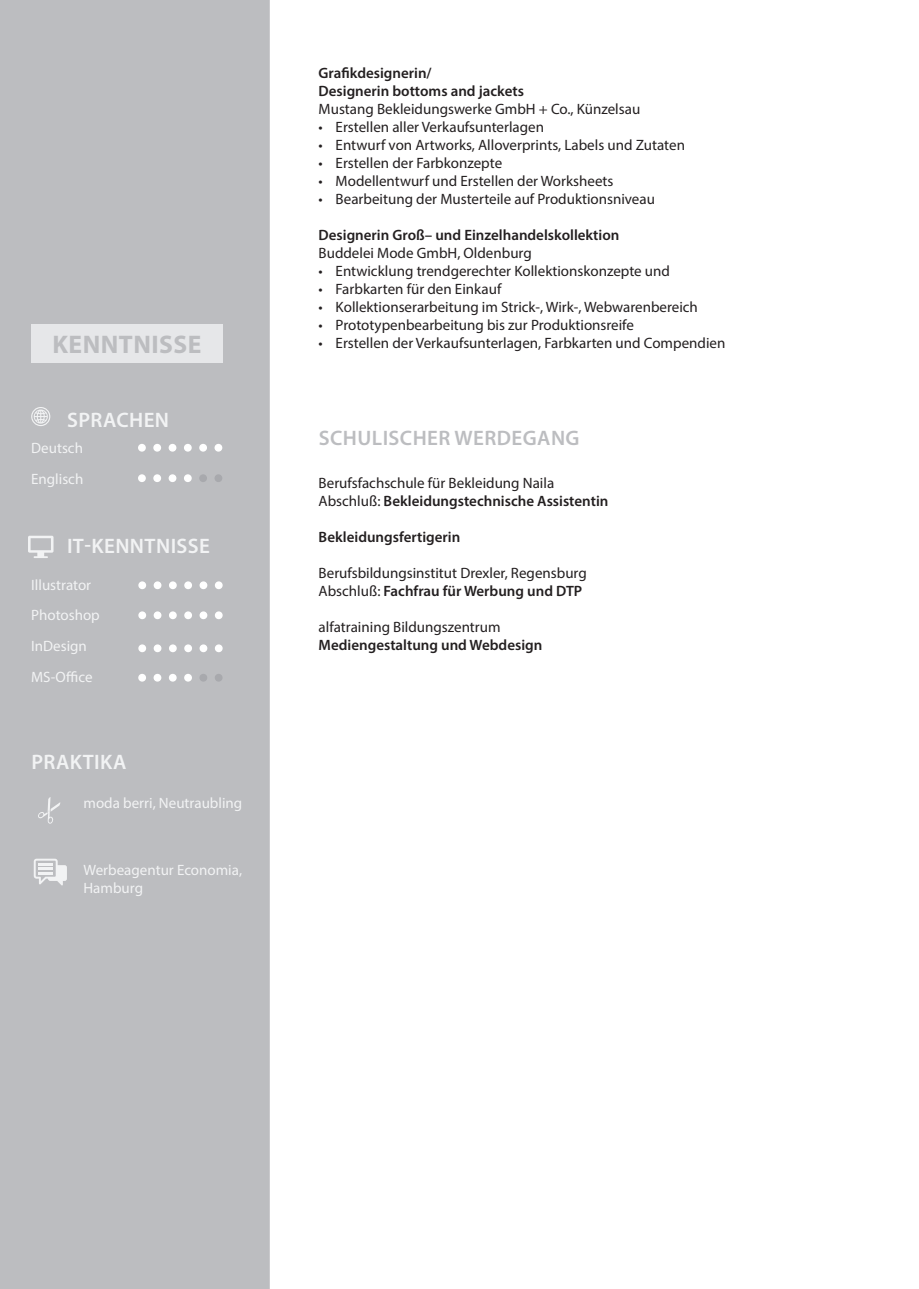
<style>
.page{position:relative;width:919px;height:1289px;background:#fff}
.page>*{position:absolute;margin:0;border:0;box-sizing:border-box;transform-origin:0 0}
.t1{font:700 25.5px "Myriad Pro";letter-spacing:.02em;color:#bcbdc0}
.t2{font:600 21px "Myriad Pro";letter-spacing:.02em;color:#f2f3f4}
.t3{font:600 21px "Myriad Pro";letter-spacing:.02em;color:#bcbdc0}
.t4{font:15px/18px "Myriad Pro";color:#231f20}
.t5{font:600 15px/18px "Myriad Pro";color:#231f20}
.t6{font:15px/30.8px "Myriad Pro";color:#f2f3f4}
.s1{font-weight:600}
</style>
<div class="page">
<div style="left:1px;top:1px;width:268px;height:1287px;background:#bcbdc0"></div>
<div style="left:0;top:0;width:269px;height:1288px;border:2px solid #bcbdc0"></div>
<div style="left:31px;top:324px;width:192px;height:38px;background:#e6e7e9"></div>
<svg style="left:31px;top:407px;width:19px;height:19px"></svg>
<div style="left:139px;top:444px;width:6px;height:7px;background:#fff;border-radius:50%"></div>
<div style="left:138px;top:444px;width:8px;height:7px;border:2px solid #fff;border-radius:50%"></div>
<div style="left:154px;top:444px;width:6px;height:7px;background:#fff;border-radius:50%"></div>
<div style="left:153px;top:444px;width:8px;height:7px;border:2px solid #fff;border-radius:50%"></div>
<div style="left:169px;top:444px;width:7px;height:7px;background:#fff;border-radius:50%"></div>
<div style="left:169px;top:444px;width:7px;height:7px;border:2px solid #fff;border-radius:50%"></div>
<div style="left:185px;top:444px;width:6px;height:7px;background:#fff;border-radius:50%"></div>
<div style="left:184px;top:444px;width:8px;height:7px;border:2px solid #fff;border-radius:50%"></div>
<div style="left:200px;top:444px;width:6px;height:7px;background:#fff;border-radius:50%"></div>
<div style="left:199px;top:444px;width:8px;height:7px;border:2px solid #fff;border-radius:50%"></div>
<div style="left:215px;top:444px;width:6px;height:7px;background:#fff;border-radius:50%"></div>
<div style="left:214px;top:444px;width:8px;height:7px;border:2px solid #fff;border-radius:50%"></div>
<div style="left:138px;top:474px;width:8px;height:8px;border:2px solid #fff;border-radius:50%"></div>
<div style="left:153px;top:474px;width:8px;height:8px;border:2px solid #fff;border-radius:50%"></div>
<div style="left:169px;top:475px;width:7px;height:6px;background:#fff;border-radius:50%"></div>
<div style="left:169px;top:474px;width:7px;height:8px;border:2px solid #fff;border-radius:50%"></div>
<div style="left:184px;top:474px;width:8px;height:8px;border:2px solid #fff;border-radius:50%"></div>
<div style="left:199px;top:474px;width:8px;height:8px;border:2px solid #a8a9ad;border-radius:50%"></div>
<div style="left:214px;top:474px;width:8px;height:8px;border:2px solid #a8a9ad;border-radius:50%"></div>
<svg style="left:28px;top:535px;width:25px;height:23px"></svg>
<div style="left:138px;top:581px;width:8px;height:8px;border:2px solid #fff;border-radius:50%"></div>
<div style="left:154px;top:582px;width:7px;height:6px;background:#fff;border-radius:50%"></div>
<div style="left:154px;top:581px;width:7px;height:8px;border:2px solid #fff;border-radius:50%"></div>
<div style="left:169px;top:581px;width:8px;height:8px;border:2px solid #fff;border-radius:50%"></div>
<div style="left:184px;top:581px;width:8px;height:8px;border:2px solid #fff;border-radius:50%"></div>
<div style="left:199px;top:581px;width:8px;height:8px;border:2px solid #fff;border-radius:50%"></div>
<div style="left:215px;top:582px;width:7px;height:6px;background:#fff;border-radius:50%"></div>
<div style="left:215px;top:581px;width:8px;height:8px;border:2px solid #fff;border-radius:50%"></div>
<div style="left:138px;top:611px;width:8px;height:8px;border:2px solid #fff;border-radius:50%"></div>
<div style="left:154px;top:612px;width:7px;height:6px;background:#fff;border-radius:50%"></div>
<div style="left:154px;top:611px;width:7px;height:8px;border:2px solid #fff;border-radius:50%"></div>
<div style="left:169px;top:611px;width:8px;height:8px;border:2px solid #fff;border-radius:50%"></div>
<div style="left:184px;top:611px;width:8px;height:8px;border:2px solid #fff;border-radius:50%"></div>
<div style="left:199px;top:611px;width:8px;height:8px;border:2px solid #fff;border-radius:50%"></div>
<div style="left:215px;top:612px;width:7px;height:6px;background:#fff;border-radius:50%"></div>
<div style="left:215px;top:611px;width:8px;height:8px;border:2px solid #fff;border-radius:50%"></div>
<div style="left:138px;top:644px;width:8px;height:8px;border:2px solid #fff;border-radius:50%"></div>
<div style="left:154px;top:645px;width:7px;height:6px;background:#fff;border-radius:50%"></div>
<div style="left:154px;top:644px;width:7px;height:8px;border:2px solid #fff;border-radius:50%"></div>
<div style="left:169px;top:644px;width:8px;height:8px;border:2px solid #fff;border-radius:50%"></div>
<div style="left:184px;top:644px;width:8px;height:8px;border:2px solid #fff;border-radius:50%"></div>
<div style="left:199px;top:644px;width:8px;height:8px;border:2px solid #fff;border-radius:50%"></div>
<div style="left:215px;top:645px;width:7px;height:6px;background:#fff;border-radius:50%"></div>
<div style="left:215px;top:644px;width:8px;height:8px;border:2px solid #fff;border-radius:50%"></div>
<div style="left:139px;top:674px;width:6px;height:7px;background:#fff;border-radius:50%"></div>
<div style="left:138px;top:673px;width:8px;height:8px;border:2px solid #fff;border-radius:50%"></div>
<div style="left:154px;top:674px;width:7px;height:7px;background:#fff;border-radius:50%"></div>
<div style="left:153px;top:673px;width:8px;height:8px;border:2px solid #fff;border-radius:50%"></div>
<div style="left:170px;top:674px;width:6px;height:7px;background:#fff;border-radius:50%"></div>
<div style="left:169px;top:673px;width:8px;height:8px;border:2px solid #fff;border-radius:50%"></div>
<div style="left:185px;top:674px;width:6px;height:7px;background:#fff;border-radius:50%"></div>
<div style="left:184px;top:673px;width:8px;height:8px;border:2px solid #fff;border-radius:50%"></div>
<div style="left:200px;top:674px;width:6px;height:7px;background:#a8a9ad;border-radius:50%"></div>
<div style="left:199px;top:673px;width:8px;height:8px;border:2px solid #a8a9ad;border-radius:50%"></div>
<div style="left:215px;top:674px;width:7px;height:7px;background:#a8a9ad;border-radius:50%"></div>
<div style="left:215px;top:673px;width:7px;height:8px;border:2px solid #a8a9ad;border-radius:50%"></div>
<svg style="left:38px;top:797px;width:22px;height:27px"></svg>
<svg style="left:34px;top:858px;width:33px;height:27px"></svg>
<h1 class="t1" style="left:52px;top:327px;width:151px">KENNTNISSE</h1>
<h2 class="t2" style="left:67px;top:406px;width:104px">SPRACHEN</h2>
<p class="t6" style="left:31px;top:432px;width:54px">Deutsch<br>Englisch</p>
<h2 class="t2" style="left:67px;top:532px;width:145px">IT-KENNTNISSE</h2>
<p class="t6" style="left:31px;top:569px;width:70px">Illustrator<br>Photoshop<br>InDesign<br>MS-Office</p>
<h2 class="t2" style="left:31px;top:748px;width:97px">PRAKTIKA</h2>
<p class="t6" style="left:83px;top:787px;width:160px">moda berri, Neutraubling</p>
<p class="t6" style="left:83px;top:860px;width:160px;line-height:18px">Werbeagentur Economia,<br>Hamburg</p>
<p class="t5" style="left:318px;top:64px;width:207px">Grafikdesignerin/<br>Designerin bottoms and jackets</p>
<p class="t4" style="left:318px;top:100px;width:323px">Mustang Bekleidungswerke GmbH + Co., Künzelsau</p>
<p class="t4" style="left:318px;top:118px;width:227px">• Erstellen aller Verkaufsunterlagen</p>
<p class="t4" style="left:318px;top:136px;width:368px">• Entwurf von Artworks, Alloverprints, Labels und Zutaten</p>
<p class="t4" style="left:318px;top:154px;width:185px">• Erstellen der Farbkonzepte</p>
<p class="t4" style="left:318px;top:172px;width:296px">• Modellentwurf und Erstellen der Worksheets</p>
<p class="t4" style="left:318px;top:190px;width:338px">• Bearbeitung der Musterteile auf Produktionsniveau</p>
<p class="t5" style="left:318px;top:226px;width:302px">Designerin Groß– und Einzelhandelskollektion</p>
<p class="t4" style="left:318px;top:244px;width:215px">Buddelei Mode GmbH, Oldenburg</p>
<p class="t4" style="left:318px;top:262px;width:353px">• Entwicklung trendgerechter Kollektionskonzepte und</p>
<p class="t4" style="left:318px;top:280px;width:184px">• Farbkarten für den Einkauf</p>
<p class="t4" style="left:318px;top:298px;width:381px">• Kollektionserarbeitung im Strick-, Wirk-, Webwarenbereich</p>
<p class="t4" style="left:318px;top:316px;width:317px">• Prototypenbearbeitung bis zur Produktionsreife</p>
<p class="t4" style="left:318px;top:334px;width:408px">• Erstellen der Verkaufsunterlagen, Farbkarten und Compendien</p>
<h2 class="t3" style="left:319px;top:424px;width:262px">SCHULISCHER WERDEGANG</h2>
<p class="t4" style="left:318px;top:474px;width:291px">Berufsfachschule für Bekleidung Naila<br>Abschluß: <span class="s1">Bekleidungstechnische Assistentin</span></p>
<p class="t5" style="left:318px;top:528px;width:143px">Bekleidungsfertigerin</p>
<p class="t4" style="left:318px;top:564px;width:270px">Berufsbildungsinstitut Drexler, Regensburg<br>Abschluß: <span class="s1">Fachfrau für Werbung und DTP</span></p>
<p class="t4" style="left:318px;top:618px;width:183px">alfatraining Bildungszentrum</p>
<p class="t5" style="left:318px;top:636px;width:225px">Mediengestaltung und Webdesign</p>
</div>
